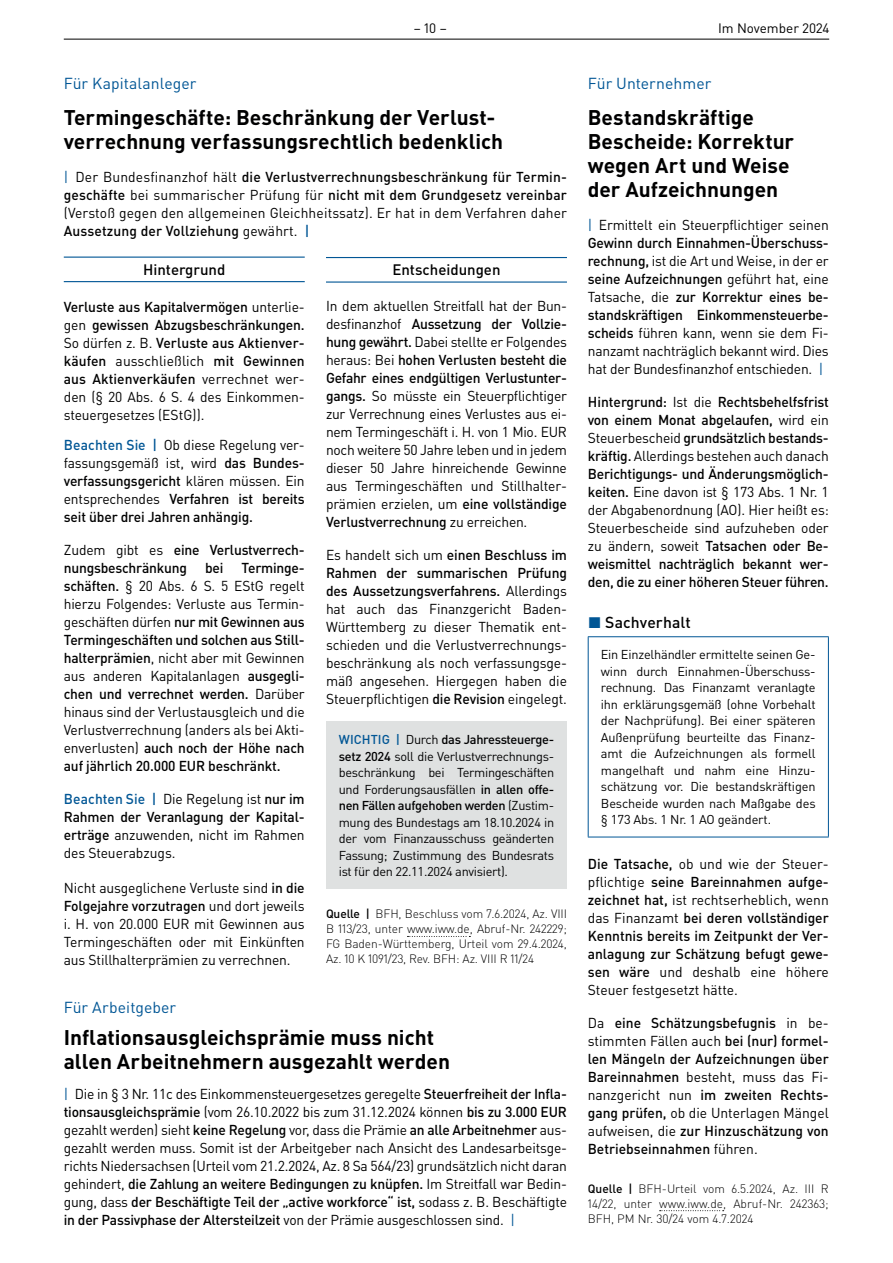
<style>
.page{position:relative;width:893px;height:1263px;background:#fff}
.page>*{position:absolute;margin:0;border:0;box-sizing:border-box;transform-origin:0 0}
.t1{font:700 21px/24px "DIN Pro";color:#000001}
.t2{font:15.75px "DIN Pro";color:#015695}
.t3{font:500 15.75px "DIN Pro";letter-spacing:.005em;color:#000001}
.t4{font:500 15px "DIN Pro";color:#000001}
.t5{font:14.25px/18px "DIN Pro";letter-spacing:-.01em;color:#000001;text-align:justify}
.t6{font:500 14.25px/18px "DIN Pro";letter-spacing:-.01em;color:#000001;text-align:justify}
.t7{font:13.5px "DIN Pro";color:#000001}
.t8{font:12.75px/16.5px "DIN Pro";letter-spacing:-.025em;color:#000001;text-align:justify}
.t9{font:300 12px/15px "DIN Pro";letter-spacing:-.01em;color:#000001;text-align:justify}
.s1{color:#015695}
.s2{font-weight:500}
.s3{font-weight:500;color:#015695}
.s4{font-weight:400}
</style>
<div class="page">
<hr style="left:64px;top:39px;width:765px;height:1px;background:#000001">
<svg style="left:660px;top:1210px;width:64px;height:1px"></svg>
<hr style="left:588px;top:636px;width:241px;height:1px;background:#015695">
<hr style="left:588px;top:637px;width:1px;height:200px;background:#015695">
<hr style="left:828px;top:637px;width:1px;height:200px;background:#015695">
<hr style="left:588px;top:837px;width:241px;height:1px;background:#015695">
<hr style="left:64px;top:257px;width:241px;height:1px;background:#015695">
<hr style="left:64px;top:281px;width:241px;height:1px;background:#015695">
<hr style="left:326px;top:257px;width:241px;height:1px;background:#015695">
<hr style="left:326px;top:281px;width:241px;height:2px;background:#015695">
<svg style="left:407px;top:936px;width:63px;height:1px"></svg>
<div style="left:326px;top:722px;width:241px;height:167px;background:#dfe1e1"></div>
<p class="t7" style="left:414px;top:19px;width:34px">– 10 –</p>
<p class="t7" style="left:718px;top:19px;width:113px">Im November 2024</p>
<p class="t2" style="left:64px;top:73px;width:134px">Für Kapitalanleger</p>
<h1 class="t1" style="left:64px;top:105px;width:441px">Termingeschäfte: Beschränkung der Verlust&shy;verrechnung verfassungsrechtlich bedenklich</h1>
<p class="t5" style="left:64px;top:168px;width:505px"><span class="s1">|</span> Der Bundesfinanzhof hält <span class="s2">die Verlustverrechnungsbeschränkung für Termin&shy;geschäfte</span> bei summarischer Prüfung für <span class="s2">nicht mit dem Grundgesetz vereinbar </span>(Verstoß gegen den allgemeinen Gleichheitssatz). Er hat in dem Verfahren daher <span class="s2">Aussetzung der Vollziehung</span> gewährt. <span class="s3">|</span></p>
<p class="t4" style="left:143px;top:259px;width:84px">Hintergrund</p>
<p class="t6" style="left:64px;top:297px;width:242px">Verluste aus Kapitalvermögen <span class="s4">unterlie&shy;gen</span> gewissen Abzugsbeschränkungen.<br><span class="s4">So dürfen z. B.</span> Verluste aus Aktienver&shy;käufen <span class="s4">ausschließlich</span> mit Gewinnen aus Aktienverkäufen <span class="s4">verrechnet wer&shy;den (§ 20 Abs. 6 S. 4 des Einkommen&shy;steuergesetzes (EStG)).</span></p>
<p class="t6" style="left:64px;top:435px;width:242px"><span class="s1">Beachten Sie |</span> <span class="s4">Ob diese Regelung ver&shy;fassungsgemäß ist, wird</span> das Bundes&shy;verfassungsgericht <span class="s4">klären müssen. Ein entsprechendes</span> Verfahren ist bereits seit über drei Jahren anhängig.</p>
<p class="t6" style="left:64px;top:540px;width:242px"><span class="s4">Zudem gibt es</span> eine Verlustverrech&shy;nungsbeschränkung</p>
<p class="t4" style="left:392px;top:259px;width:110px">Entscheidungen</p>
<p class="t5" style="left:326px;top:296px;width:242px">In dem aktuellen Streitfall hat der Bun&shy;desfinanzhof <span class="s2">Aussetzung der Vollzie&shy;hung gewährt.</span> Dabei stellte er Folgendes heraus: Bei <span class="s2">hohen Verlusten besteht die Gefahr eines endgültigen Verlustunter&shy;gangs.</span> So müsste ein Steuerpflichtiger zur Verrechnung eines Verlustes aus ei&shy;nem Termingeschäft i. H. von 1 Mio. EUR noch weitere 50 Jahre leben und in jedem dieser 50 Jahre hinreichende Gewinne aus Termingeschäften und Stillhalter&shy;prämien erzielen, um <span class="s2">eine vollständige Verlustverrechnung</span> zu erreichen.</p>
<p class="t5" style="left:326px;top:545px;width:242px">Es handelt sich um <span class="s2">einen Beschluss im Rahmen der summarischen Prüfung des Aussetzungsverfahrens.</span> Allerdings hat auch das Finanzgericht Baden-Württemberg zu dieser Thematik ent&shy;schieden und die Verlustverrechnungs&shy;beschränkung als noch verfassungsge&shy;mäß angesehen. Hiergegen haben die Steuerpflichtigen <span class="s2">die Revision</span> eingelegt.</p>
<p class="t8" style="left:339px;top:731px;width:217px"><span class="s3">WICHTIG |</span> Durch <span class="s2">das Jahressteuerge&shy;setz 2024</span> soll die Verlustverrechnungs&shy;beschränkung bei Termingeschäften und Forderungsausfällen <span class="s2">in allen offe&shy;nen Fällen aufgehoben werden</span> (Zustim&shy;mung des Bundestags am 18.10.2024 in der vom Finanzausschuss geänderten Fassung; Zustimmung des Bundesrats ist für den 22.11.2024 anvisiert).</p>
<p class="t9" style="left:326px;top:906px;width:242px"><span class="s2">Quelle |</span> BFH, Beschluss vom 7.6.2024, Az. VIII B 113/23, unter www.iww.de, Abruf-Nr. 242229; FG Baden-Württemberg, Urteil vom 29.4.2024, Az. 10 K 1091/23, Rev. BFH: Az. VIII R 11/24</p>
<p class="t5" style="left:64px;top:558px;width:242px;text-indent:178px"><span class="s2">Terminge&shy;schäften.</span> § 20 Abs. 6 S. 5 EStG regelt hierzu Folgendes: Verluste aus Termin&shy;geschäften dürfen <span class="s2">nur mit Gewinnen aus Termingeschäften und solchen aus Still&shy;halterprämien</span>, nicht aber mit Gewinnen aus anderen Kapitalanlagen <span class="s2">ausgegli&shy;chen und verrechnet werden.</span> Darüber hinaus sind der Verlustausgleich und die Verlustverrechnung (anders als bei Akti&shy;enverlusten) <span class="s2">auch noch der Höhe nach auf jährlich 20.000 EUR beschränkt.</span></p>
<p class="t5" style="left:64px;top:789px;width:242px"><span class="s3">Beachten Sie |</span> Die Regelung ist <span class="s2">nur im Rahmen der Veranlagung der Kapital&shy;erträge</span> anzuwenden, nicht im Rahmen des Steuerabzugs.</p>
<p class="t5" style="left:64px;top:878px;width:242px">Nicht ausgeglichene Verluste sind <span class="s2">in die Folgejahre vorzutragen</span> und dort jeweils i. H. von 20.000 EUR mit Gewinnen aus Termingeschäften oder mit Einkünften aus Stillhalterprämien zu verrechnen.</p>
<p class="t6" style="left:205px;top:558px;width:20px">bei</p>
<p class="t2" style="left:64px;top:997px;width:114px">Für Arbeitgeber</p>
<h1 class="t1" style="left:64px;top:1024px;width:388px">Inflationsausgleichsprämie muss nicht allen Arbeitnehmern ausgezahlt werden</h1>
<p class="t5" style="left:64px;top:1084px;width:505px"><span class="s1">|</span> Die in § 3 Nr. 11c des Einkommensteuergesetzes geregelte <span class="s2">Steuerfreiheit der Infla&shy;tionsausgleichsprämie</span> (vom 26.10.2022 bis zum 31.12.2024 können <span class="s2">bis zu 3.000 EUR </span>gezahlt werden) sieht <span class="s2">keine Regelung</span> vor, dass die Prämie <span class="s2">an alle Arbeitnehmer</span> aus&shy;gezahlt werden muss. Somit ist der Arbeitgeber nach Ansicht des Landesarbeitsge&shy;richts Niedersachsen (Urteil vom 21.2.2024, Az. 8 Sa 564/23) grundsätzlich nicht daran gehindert, <span class="s2">die Zahlung an weitere Bedingungen zu knüpfen.</span> Im Streitfall war Bedin&shy;gung, dass <span class="s2">der Beschäftigte Teil der „active workforce“ ist,</span> sodass z. B. Beschäftigte <span class="s2">in der Passivphase der Altersteilzeit</span> von der Prämie ausgeschlossen sind. <span class="s1">|</span></p>
<p class="t2" style="left:588px;top:73px;width:125px">Für Unternehmer</p>
<h1 class="t1" style="left:588px;top:105px;width:208px">Bestandskräftige<br>Bescheide: Korrektur wegen Art und Weise der Aufzeichnungen</h1>
<p class="t5" style="left:588px;top:216px;width:242px"><span class="s1">|</span> Ermittelt ein Steuerpflichtiger seinen <span class="s2">Gewinn durch Einnahmen-Überschuss&shy;rechnung,</span> ist die Art und Weise, in der er <span class="s2">seine Aufzeichnungen</span> geführt hat, eine Tatsache, die <span class="s2">zur Korrektur eines be&shy;standskräftigen Einkommensteuerbe&shy;scheids</span> führen kann, wenn sie dem Fi&shy;nanzamt nachträglich bekannt wird. Dies hat der Bundesfinanzhof entschieden. <span class="s1">|</span></p>
<p class="t6" style="left:588px;top:393px;width:242px">Hintergrund: <span class="s4">Ist die</span> Rechtsbehelfsfrist von einem Monat abgelaufen, <span class="s4">wird ein Steuerbescheid</span> grundsätzlich bestands&shy;kräftig. <span class="s4">Allerdings bestehen auch danach </span>Berichtigungs- und Änderungsmöglich&shy;keiten. <span class="s4">Eine davon ist § 173 Abs. 1 Nr. 1 der Abgabenordnung (AO). Hier heißt es:<br>Steuerbescheide sind aufzuheben oder zu ändern, soweit</span> Tatsachen oder Be&shy;weismittel nachträglich bekannt wer&shy;den, die zu einer höheren Steuer führen.</p>
<p class="t3" style="left:588px;top:611px;width:104px"><span class="s1">◼</span> Sachverhalt</p>
<p class="t8" style="left:601px;top:646px;width:216px">Ein Einzelhändler ermittelte seinen Ge&shy;winn durch Einnahmen-Überschuss&shy;rechnung. Das Finanzamt veranlagte ihn erklärungsgemäß (ohne Vorbehalt der Nachprüfung). Bei einer späteren Außenprüfung beurteilte das Finanz&shy;amt die Aufzeichnungen als formell mangelhaft und nahm eine Hinzu&shy;schätzung vor. Die bestandskräftigen Bescheide wurden nach Maßgabe des § 173 Abs. 1 Nr. 1 AO geändert.</p>
<p class="t6" style="left:588px;top:854px;width:242px">Die Tatsache, <span class="s4">ob und wie der Steuer&shy;pflichtige</span> seine Bareinnahmen aufge&shy;zeichnet hat, <span class="s4">ist rechtserheblich, wenn das Finanzamt</span> bei deren vollständiger Kenntnis bereits im Zeitpunkt der Ver&shy;anlagung zur Schätzung befugt gewe&shy;sen wäre <span class="s4">und deshalb eine höhere Steuer festgesetzt hätte.</span></p>
<p class="t6" style="left:588px;top:1013px;width:242px"><span class="s4">Da</span> eine Schätzungsbefugnis <span class="s4">in be&shy;stimmten Fällen auch</span> bei (nur) formel&shy;len Mängeln der Aufzeichnungen über Bareinnahmen <span class="s4">besteht, muss das Fi&shy;nanzgericht nun</span> im zweiten Rechts&shy;gang prüfen, <span class="s4">ob die Unterlagen Mängel aufweisen, die</span> zur Hinzuschätzung von Betriebseinnahmen <span class="s4">führen.</span></p>
<p class="t9" style="left:588px;top:1180px;width:242px"><span class="s2">Quelle |</span> BFH-Urteil vom 6.5.2024, Az. III R 14/22, unter www.iww.de, Abruf-Nr. 242363; BFH, PM Nr. 30/24 vom 4.7.2024</p>
</div>
